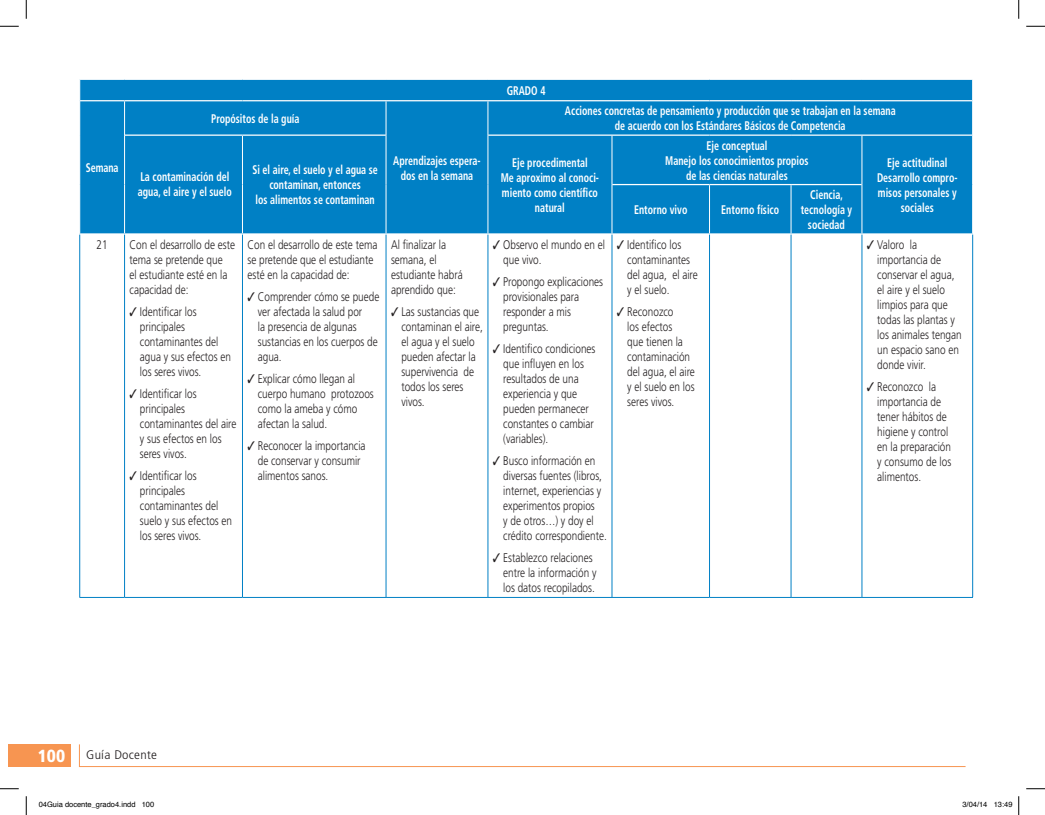
<style>
.page{position:relative;width:1045px;height:815px;background:#fff}
.page>*{position:absolute;margin:0;border:0;box-sizing:border-box;transform-origin:0 0}
.t1{font:300 12.5px/15px "Frutiger LT Std";color:#231f20;scale:.8 1}
.t2{font:700 condensed 12.5px/15px "Frutiger LT Std";color:#fff;text-align:center;scale:.8 1}
.t3{font:300 condensed 12.5px "Frutiger LT Std";letter-spacing:.02em;color:#231f20;scale:1.1 1}
.t4{font:7.5px "Helvetica";color:#000}
.s1{font-weight:900;font-size:17.5px;color:#fff}
</style>
<div class="page">
<div style="left:9px;top:743px;width:62px;height:23px;background:#f79551"></div>
<svg style="left:79px;top:744px;width:887px;height:23px"></svg>
<div style="left:80px;top:80px;width:892px;height:153px;background:#0080c5"></div>
<svg style="left:79px;top:80px;width:1px;height:21px"></svg>
<svg style="left:972px;top:80px;width:1px;height:21px"></svg>
<hr style="left:80px;top:100px;width:45px;height:1px;background:#fff">
<hr style="left:125px;top:100px;width:117px;height:1px;background:#fff">
<hr style="left:242px;top:100px;width:144px;height:1px;background:#fff">
<hr style="left:124px;top:101px;width:1px;height:34px;background:#fff">
<hr style="left:386px;top:100px;width:102px;height:1px;background:#fff">
<hr style="left:386px;top:101px;width:1px;height:34px;background:#fff">
<hr style="left:488px;top:100px;width:124px;height:1px;background:#fff">
<hr style="left:612px;top:100px;width:97px;height:1px;background:#fff">
<hr style="left:709px;top:100px;width:82px;height:1px;background:#fff">
<hr style="left:791px;top:100px;width:71px;height:1px;background:#fff">
<hr style="left:862px;top:100px;width:110px;height:1px;background:#fff">
<hr style="left:487px;top:101px;width:1px;height:34px;background:#fff">
<hr style="left:125px;top:134px;width:117px;height:2px;background:#fff">
<hr style="left:242px;top:134px;width:144px;height:2px;background:#fff">
<hr style="left:124px;top:135px;width:1px;height:49px;background:#fff">
<hr style="left:242px;top:136px;width:1px;height:48px;background:#fff">
<hr style="left:386px;top:135px;width:1px;height:49px;background:#fff">
<hr style="left:124px;top:184px;width:1px;height:49px;background:#fff">
<hr style="left:242px;top:184px;width:1px;height:49px;background:#fff">
<hr style="left:386px;top:184px;width:1px;height:49px;background:#fff">
<hr style="left:488px;top:134px;width:124px;height:2px;background:#fff">
<hr style="left:487px;top:135px;width:1px;height:49px;background:#fff">
<hr style="left:487px;top:184px;width:1px;height:49px;background:#fff">
<hr style="left:612px;top:134px;width:97px;height:2px;background:#fff">
<hr style="left:709px;top:134px;width:82px;height:2px;background:#fff">
<hr style="left:791px;top:134px;width:71px;height:2px;background:#fff">
<hr style="left:611px;top:136px;width:1px;height:48px;background:#fff">
<hr style="left:862px;top:134px;width:110px;height:2px;background:#fff">
<hr style="left:861px;top:136px;width:1px;height:48px;background:#fff">
<hr style="left:612px;top:184px;width:97px;height:1px;background:#fff">
<hr style="left:709px;top:184px;width:82px;height:1px;background:#fff">
<hr style="left:791px;top:184px;width:70px;height:1px;background:#fff">
<hr style="left:611px;top:184px;width:1px;height:49px;background:#fff">
<hr style="left:709px;top:185px;width:1px;height:48px;background:#fff">
<hr style="left:790px;top:185px;width:1px;height:48px;background:#fff">
<hr style="left:861px;top:184px;width:1px;height:49px;background:#fff">
<hr style="left:79px;top:234px;width:1px;height:363px;background:#0080c5">
<hr style="left:124px;top:234px;width:1px;height:363px;background:#0080c5">
<hr style="left:242px;top:234px;width:1px;height:363px;background:#0080c5">
<hr style="left:386px;top:234px;width:1px;height:363px;background:#0080c5">
<hr style="left:487px;top:234px;width:1px;height:363px;background:#0080c5">
<hr style="left:611px;top:234px;width:1px;height:363px;background:#0080c5">
<hr style="left:709px;top:234px;width:1px;height:363px;background:#0080c5">
<hr style="left:790px;top:234px;width:1px;height:363px;background:#0080c5">
<hr style="left:861px;top:234px;width:1px;height:363px;background:#0080c5">
<hr style="left:972px;top:234px;width:1px;height:363px;background:#0080c5">
<hr style="left:79px;top:597px;width:46px;height:1px;background:#0080c5">
<hr style="left:125px;top:597px;width:117px;height:1px;background:#0080c5">
<hr style="left:242px;top:597px;width:144px;height:1px;background:#0080c5">
<hr style="left:386px;top:597px;width:102px;height:1px;background:#0080c5">
<hr style="left:488px;top:597px;width:124px;height:1px;background:#0080c5">
<hr style="left:612px;top:597px;width:97px;height:1px;background:#0080c5">
<hr style="left:709px;top:597px;width:82px;height:1px;background:#0080c5">
<hr style="left:791px;top:597px;width:71px;height:1px;background:#0080c5">
<hr style="left:862px;top:597px;width:111px;height:1px;background:#0080c5">
<svg style="left:0;top:25px;width:19px;height:2px"></svg>
<svg style="left:1026px;top:25px;width:19px;height:2px"></svg>
<svg style="left:0;top:788px;width:19px;height:1px"></svg>
<svg style="left:1026px;top:788px;width:19px;height:1px"></svg>
<svg style="left:25px;top:0;width:2px;height:19px"></svg>
<svg style="left:25px;top:796px;width:2px;height:18px"></svg>
<svg style="left:1018px;top:0;width:1px;height:19px"></svg>
<svg style="left:1018px;top:796px;width:1px;height:18px"></svg>
<p class="t2" style="left:86px;top:160px;width:43px">Semana</p>
<p class="t2" style="left:211px;top:111px;width:112px">Propósitos de la guía</p>
<p class="t2" style="left:138px;top:169px;width:119px;text-align:left">La contaminación del agua, el aire y el suelo</p>
<p class="t2" style="left:252px;top:162px;width:158px">Si el aire, el suelo y el agua se contaminan, entonces<br>los alimentos se contaminan</p>
<p class="t1" style="left:97px;top:237px;width:15px">21</p>
<p class="t1" style="left:130px;top:237px;width:133px">Con el desarrollo de este tema se pretende que<br>el estudiante esté en la capacidad de:</p>
<p class="t1" style="left:140px;top:304px;width:115px;text-indent:-10px">✓ Identificar los principales contaminantes del agua y sus efectos en los seres vivos.</p>
<p class="t1" style="left:140px;top:386px;width:122px;text-indent:-10px">✓ Identificar los principales contaminantes del aire y sus efectos en los seres vivos.</p>
<p class="t1" style="left:140px;top:468px;width:117px;text-indent:-10px">✓ Identificar los principales contaminantes del suelo y sus efectos en los seres vivos.</p>
<p class="t1" style="left:247px;top:237px;width:164px">Con el desarrollo de este tema se pretende que el estudiante esté en la capacidad de:</p>
<p class="t1" style="left:258px;top:289px;width:153px;text-indent:-10px">✓ Comprender cómo se puede ver afectada la salud por<br>la presencia de algunas sustancias en los cuerpos de agua.</p>
<p class="t1" style="left:258px;top:371px;width:146px;text-indent:-10px">✓ Explicar cómo llegan al cuerpo humano protozoos como la ameba y cómo afectan la salud.</p>
<p class="t1" style="left:258px;top:438px;width:136px;text-indent:-10px">✓ Reconocer la importancia de conservar y consumir alimentos sanos.</p>
<p class="t2" style="left:393px;top:153px;width:111px">Aprendizajes espera&shy;dos en la semana</p>
<p class="t1" style="left:391px;top:237px;width:91px">Al finalizar la semana, el estudiante habrá aprendido que:</p>
<p class="t1" style="left:401px;top:304px;width:103px;text-indent:-10px">✓ Las sustancias que contaminan el aire, el agua y el suelo pueden afectar la supervivencia de todos los seres vivos.</p>
<p class="t2" style="left:507px;top:83px;width:50px">GRADO 4</p>
<p class="t2" style="left:565px;top:103px;width:415px">Acciones concretas de pensamiento y producción que se trabajan en la semana de acuerdo con los Estándares Básicos de Competencia</p>
<p class="t2" style="left:501px;top:155px;width:124px">Eje procedimental<br>Me aproximo al conoci&shy;miento como científico natural</p>
<p class="t2" style="left:665px;top:138px;width:181px">Eje conceptual<br>Manejo los conocimientos propios de las ciencias naturales</p>
<p class="t2" style="left:877px;top:155px;width:102px">Eje actitudinal<br>Desarrollo compro&shy;misos personales y</p>
<p class="t2" style="left:800px;top:187px;width:66px">Ciencia, tecnología y sociedad</p>
<p class="t2" style="left:634px;top:202px;width:68px">Entorno vivo</p>
<p class="t2" style="left:721px;top:202px;width:74px">Entorno físico</p>
<p class="t2" style="left:900px;top:200px;width:43px">sociales</p>
<p class="t1" style="left:503px;top:237px;width:129px;text-indent:-10px">✓ Observo el mundo en el que vivo.</p>
<p class="t1" style="left:503px;top:274px;width:126px;text-indent:-10px">✓ Propongo explicaciones provisionales para responder a mis preguntas.</p>
<p class="t1" style="left:503px;top:341px;width:117px;text-indent:-10px">✓ Identifico condiciones que influyen en los resultados de una experiencia y que pueden permanecer constantes o cambiar (variables).</p>
<p class="t1" style="left:503px;top:453px;width:131px;text-indent:-10px">✓ Busco información en diversas fuentes (libros, internet, experiencias y experimentos propios<br>y de otros…) y doy el crédito correspondiente.</p>
<p class="t1" style="left:503px;top:550px;width:118px;text-indent:-10px">✓ Establezco relaciones entre la información y los datos recopilados.</p>
<p class="t1" style="left:627px;top:237px;width:89px;text-indent:-10px">✓ Identifico los contaminantes del agua, el aire y el suelo.</p>
<p class="t1" style="left:627px;top:304px;width:86px;text-indent:-10px">✓ Reconozco<br>los efectos<br>que tienen la contaminación del agua, el aire y el suelo en los seres vivos.</p>
<p class="t1" style="left:877px;top:237px;width:107px;text-indent:-10px">✓ Valoro la importancia de conservar el agua, el aire y el suelo limpios para que todas las plantas y los animales tengan un espacio sano en donde vivir.</p>
<p class="t1" style="left:877px;top:379px;width:94px;text-indent:-10px">✓ Reconozco la importancia de tener hábitos de higiene y control en la preparación y consumo de los alimentos.</p>
<p class="t3" style="left:38px;top:747px;width:110px"><span class="s1">100</span> Guía Docente</p>
<p class="t4" style="left:39px;top:798px;width:117px">04Guia docente_grado4.indd 100</p>
<p class="t4" style="left:962px;top:798px;width:52px">3/04/14 13:49</p>
</div>
